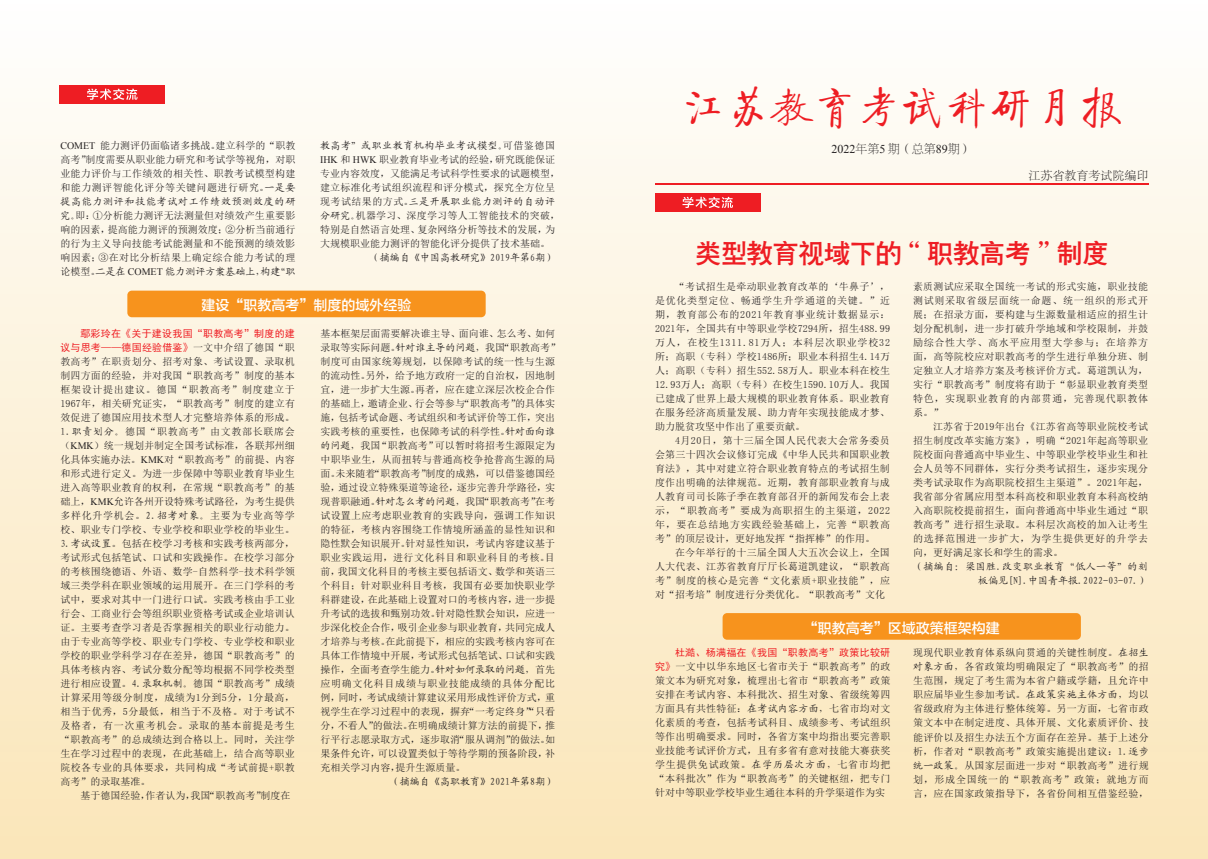
<style>
.page{position:relative;width:1208px;height:859px;background:#fff}
.page>*{position:absolute;margin:0;border:0;box-sizing:border-box;transform-origin:0 0}
.t1{font:44px "FZQTJW GB1 0";color:#ee1d23}
.t2{font:25.8px "CT Cu Hei SJ";color:#ee1d23}
.t3{font:14px "FZLTZHK GBK1 0";color:#fff}
.t4{font:12px "FZBSJW GB1 0";color:#231f20}
.t5{font:300 12px "Adobe Song Std";color:#231f20}
.t6{font:10px/14px "Sim Sun";color:#231f20;text-align:justify}
.t7{font:10px/14px "Kai Ti GB2312";letter-spacing:.045em;color:#231f20;text-align:right}
.t8{font:10px "Kai Ti GB2312";color:#231f20}
.t9{font:10px/14px "Sim Hei";letter-spacing:.02em;color:#ee1d23;text-align:right}
.t10{font:10px "Kai Ti GB2312";letter-spacing:.07em;color:#231f20}
.s1{font-family:"Times New Roman"}
.s2{font-family:"Kai Ti GB2312"}
.s3{font-family:"Sim Sun"}
.s4{font-family:"Sim Sun";color:#231f20}
.s5{font-family:"Sim Hei";color:#ee1d23}
</style>
<div class="page">
<div style="left:0;top:0;width:1208px;height:859px;background:linear-gradient(to bottom,#fefefd,#fae5b8)"></div>
<div style="left:722px;top:613px;width:359px;height:27px;background:#f7931d;border-radius:5px"></div>
<hr style="left:655px;top:184px;width:493px;height:1px;background:#ee1d23">
<div style="left:655px;top:193px;width:105px;height:19px;background:#ee1d23"></div>
<svg style="left:682px;top:197px;width:51px;height:11px"></svg>
<div style="left:127px;top:291px;width:358px;height:26px;background:#f7931d;border-radius:5px"></div>
<div style="left:60px;top:85px;width:105px;height:19px;background:#ee1d23"></div>
<svg style="left:87px;top:89px;width:50px;height:11px"></svg>
<p class="t6" style="left:60px;top:138px;width:237px"><span class="s1">COMET</span> 能力测评仍面临诸多挑战。建立科学的“职教高考”制度需要从职业能力研究和考试学等视角，对职业能力评价与工作绩效的相关性、职教考试模型构建和能力测评智能化评分等关键问题进行研究。<span class="s2">一是要</span></p>
<p class="t10" style="left:60px;top:196px;width:236px">提高能力测评和技能考试对工作绩效预测效度的研</p>
<p class="t6" style="left:60px;top:208px;width:236px"><span class="s2">究。</span>即：①分析能力测评无法测量但对绩效产生重要影响的因素，提高能力测评的预测效度；②分析当前通行的行为主义导向技能考试能测量和不能预测的绩效影响因素；③在对比分析结果上确定综合能力考试的理</p>
<p class="t8" style="left:60px;top:266px;width:236px"><span class="s3">论模型。</span>二是在 <span class="s1">COMET</span> 能力测评方案基础上，构建“职</p>
<p class="t7" style="left:320px;top:138px;width:236px">教高考”或职业教育机构毕业考试模型。<span class="s3">可借鉴德国</span></p>
<p class="t6" style="left:320px;top:152px;width:241px;text-align:left"><span class="s1">IHK</span> 和 <span class="s1">HWK</span> 职业教育毕业考试的经验，研究既能保证专业内容效度，又能满足考试科学性要求的试题模型，建立标准化考试组织流程和评分模式，探究全方位呈</p>
<p class="t7" style="left:320px;top:194px;width:236px"><span class="s3">现考试结果的方式。</span>三是开展职业能力测评的自动评</p>
<p class="t6" style="left:320px;top:208px;width:241px;text-align:left"><span class="s2">分研究。</span>机器学习、深度学习等人工智能技术的突破，特别是自然语言处理、复杂网络分析等技术的发展，为大规模职业能力测评的智能化评分提供了技术基础。</p>
<p class="t8" style="left:370px;top:252px;width:186px">（摘编自《中国高教研究》2019年第6期）</p>
<h3 class="t3" style="left:201px;top:297px;width:211px">建设“职教高考”制度的域外经验</h3>
<p class="t9" style="left:60px;top:326px;width:236px">鄢彩玲在《关于建设我国“职教高考”制度的建<br>议与思考——德国经验借鉴》<span class="s4">一文中介绍了德国“职</span></p>
<p class="t6" style="left:60px;top:354px;width:236px">教高考”在职责划分、招考对象、考试设置、录取机制四方面的经验，并对我国“职教高考”制度的基本框架设计提出建议。德国“职教高考”制度建立于1967年，相关研究证实，“职教高考”制度的建立有效促进了德国应用技术型人才完整培养体系的形成。<span class="s2">1.职责划分。</span>德国“职教高考”由文教部长联席会（<span class="s1">KMK</span>）统一规划并制定全国考试标准，各联邦州细化具体实施办法。<span class="s1">KMK</span>对“职教高考”的前提、内容和形式进行定义。为进一步保障中等职业教育毕业生进入高等职业教育的权利，在常规“职教高考”的基础上，<span class="s1">KMK</span>允许各州开设特殊考试路径，为考生提供多样化升学机会。<span class="s2">2.招考对象。</span>主要为专业高等学校、职业专门学校、专业学校和职业学校的毕业生。<span class="s2">3.考试设置</span>。包括在校学习考核和实践考核两部分，考试形式包括笔试、口试和实践操作。在校学习部分的考核围绕德语、外语、数学-自然科学-技术科学领域三类学科在职业领域的运用展开。在三门学科的考试中，要求对其中一门进行口试。实践考核由手工业行会、工商业行会等组织职业资格考试或企业培训认证。主要考查学习者是否掌握相关的职业行动能力。由于专业高等学校、职业专门学校、专业学校和职业学校的职业学科学习存在差异，德国“职教高考”的具体考核内容、考试分数分配等均根据不同学校类型进行相应设置。<span class="s2">4.录取机制。</span>德国“职教高考”成绩计算采用等级分制度，成绩为1分到5分，1分最高，相当于优秀，5分最低，相当于不及格。对于考试不及格者，有一次重考机会。录取的基本前提是考生“职教高考”的总成绩达到合格以上。同时，关注学生在学习过程中的表现，在此基础上，结合高等职业院校各专业的具体要求，共同构成“考试前提+职教高考”的录取基准。</p>
<p class="t6" style="left:80px;top:788px;width:211px">基于德国经验，作者认为，我国“职教高考”制度在</p>
<p class="t6" style="left:320px;top:326px;width:241px;text-align:left">基本框架层面需要解决谁主导、面向谁、怎么考、如何录取等实际问题。<span class="s2">针对谁主导的问题，</span>我国“职教高考”制度可由国家统筹规划，以保障考试的统一性与生源的流动性。另外，给予地方政府一定的自治权，因地制宜，进一步扩大生源。再者，应在建立深层次校企合作的基础上，邀请企业、行会等参与“职教高考”的具体实施，包括考试命题、考试组织和考试评价等工作，突出实践考核的重要性，也保障考试的科学性。<span class="s2">针对面向谁的问题，</span>我国“职教高考”可以暂时将招考生源限定为中职毕业生，从而扭转与普通高校争抢普高生源的局面。未来随着“职教高考”制度的成熟，可以借鉴德国经验，通过设立特殊渠道等途径，逐步完善升学路径，实现普职融通。<span class="s2">针对怎么考的问题，</span>我国“职教高考”在考试设置上应考虑职业教育的实践导向，强调工作知识的特征，考核内容围绕工作情境所涵盖的显性知识和隐性默会知识展开。针对显性知识，考试内容建议基于职业实践运用，进行文化科目和职业科目的考核。目前，我国文化科目的考核主要包括语文、数学和英语三个科目；针对职业科目考核，我国有必要加快职业学科群建设，在此基础上设置对口的考核内容，进一步提升考试的选拔和甄别功效。针对隐性默会知识，应进一步深化校企合作，吸引企业参与职业教育，共同完成人才培养与考核。在此前提下，相应的实践考核内容可在具体工作情境中开展，考试形式包括笔试、口试和实践操作，全面考查学生能力。<span class="s2">针对如何录取的问题，</span>首先应明确文化科目成绩与职业技能成绩的具体分配比例，同时，考试成绩计算建议采用形成性评价方式，重视学生在学习过程中的表现，摒弃“一考定终身”“只看分，不看人”的做法。在明确成绩计算方法的前提下，推行平行志愿录取方式，逐步取消“服从调剂”的做法。如果条件允许，可以设置类似于等待学期的预备阶段，补充相关学习内容，提升生源质量。</p>
<p class="t8" style="left:390px;top:776px;width:166px">（摘编自《高职教育》2021年第8期）</p>
<h1 class="t1" style="left:681px;top:85px;width:441px">江苏教育考试科研月报</h1>
<p class="t4" style="left:831px;top:142px;width:142px"><span class="s1">2022</span>年第<span class="s1">5</span> 期（总第<span class="s1">89</span>期）</p>
<p class="t5" style="left:1028px;top:169px;width:121px">江苏省教育考试院编印</p>
<h2 class="t2" style="left:695px;top:240px;width:414px">类型教育视域下的“职教高考”制度</h2>
<p class="t6" style="left:655px;top:279px;width:236px;text-indent:20px">“考试招生是牵动职业教育改革的‘牛鼻子’，是优化类型定位、畅通学生升学通道的关键。”近期，教育部公布的2021年教育事业统计数据显示：2021年，全国共有中等职业学校7294所，招生488.99万人，在校生1311.81万人；本科层次职业学校32所；高职（专科）学校1486所；职业本科招生4.14万人；高职（专科）招生552.58万人。职业本科在校生12.93万人；高职（专科）在校生1590.10万人。我国已建成了世界上最大规模的职业教育体系。职业教育在服务经济高质量发展、助力青年实现技能成才梦、助力脱贫攻坚中作出了重要贡献。</p>
<p class="t6" style="left:655px;top:433px;width:236px;text-indent:20px">4月20日，第十三届全国人民代表大会常务委员会第三十四次会议修订完成《中华人民共和国职业教育法》，其中对建立符合职业教育特点的考试招生制度作出明确的法律规范。近期，教育部职业教育与成人教育司司长陈子季在教育部召开的新闻发布会上表示，“职教高考”要成为高职招生的主渠道，2022年，要在总结地方实践经验基础上，完善“职教高考”的顶层设计，更好地发挥“指挥棒”的作用。</p>
<p class="t6" style="left:655px;top:545px;width:236px;text-indent:20px">在今年举行的十三届全国人大五次会议上，全国人大代表、江苏省教育厅厅长葛道凯建议，“职教高考”制度的核心是完善“文化素质+职业技能”，应对“招考培”制度进行分类优化。“职教高考”文化</p>
<p class="t6" style="left:913px;top:279px;width:236px">素质测试应采取全国统一考试的形式实施，职业技能测试则采取省级层面统一命题、统一组织的形式开展；在招录方面，要构建与生源数量相适应的招生计划分配机制，进一步打破升学地域和学校限制，并鼓励综合性大学、高水平应用型大学参与；在培养方面，高等院校应对职教高考的学生进行单独分班、制定独立人才培养方案及考核评价方式。葛道凯认为，实行“职教高考”制度将有助于“彰显职业教育类型特色，实现职业教育的内部贯通，完善现代职教体系。”</p>
<p class="t6" style="left:913px;top:419px;width:236px;text-indent:20px">江苏省于2019年出台《江苏省高等职业院校考试招生制度改革实施方案》，明确“2021年起高等职业院校面向普通高中毕业生、中等职业学校毕业生和社会人员等不同群体，实行分类考试招生，逐步实现分类考试录取作为高职院校招生主渠道”。2021年起，我省部分省属应用型本科高校和职业教育本科高校纳入高职院校提前招生，面向普通高中毕业生通过“职教高考”进行招生录取。本科层次高校的加入让考生的选择范围进一步扩大，为学生提供更好的升学去向，更好满足家长和学生的需求。</p>
<p class="t7" style="left:913px;top:559px;width:236px">（摘编自：梁国胜.改变职业教育“低人一等”的刻板偏见[N].中国青年报.2022-03-07.）</p>
<h3 class="t3" style="left:803px;top:620px;width:197px">“职教高考”区域政策框架构建</h3>
<p class="t9" style="left:675px;top:646px;width:217px">杜澔、杨满福在《我国“职教高考”政策比较研</p>
<p class="t6" style="left:655px;top:660px;width:237px"><span class="s5">究》</span>一文中以华东地区七省市关于“职教高考”的政策文本为研究对象，梳理出七省市“职教高考”政策安排在考试内容、本科批次、招生对象、省级统筹四方面具有共性特征：<span class="s2">在考试内容方面，</span>七省市均对文化素质的考查，包括考试科目、成绩参考、考试组织等作出明确要求。同时，各省方案中均指出要完善职业技能考试评价方式，且有多省有意对技能大赛获奖学生提供免试政策。<span class="s2">在学历层次方面，</span>七省市均把“本科批次”作为“职教高考”的关键枢纽，把专门针对中等职业学校毕业生通往本科的升学渠道作为实</p>
<p class="t6" style="left:913px;top:646px;width:237px">现现代职业教育体系纵向贯通的关键性制度。<span class="s2">在招生对象方面，</span>各省政策均明确限定了“职教高考”的招生范围，规定了考生需为本省户籍或学籍，且允许中职应届毕业生参加考试。<span class="s2">在政策实施主体方面，</span>均以省级政府为主体进行整体统筹。另一方面，七省市政策文本中在制定进度、具体开展、文化素质评价、技</p>
<p class="t6" style="left:913px;top:731px;width:237px">能评价以及招生办法五个方面存在差异。基于上述分析，作者对“职教高考”政策实施提出建议：<span class="s2">1.逐步统一政策。</span>从国家层面进一步对“职教高考”进行规划，形成全国统一的“职教高考”政策；就地方而言，应在国家政策指导下，各省份间相互借鉴经验，</p>
</div>
